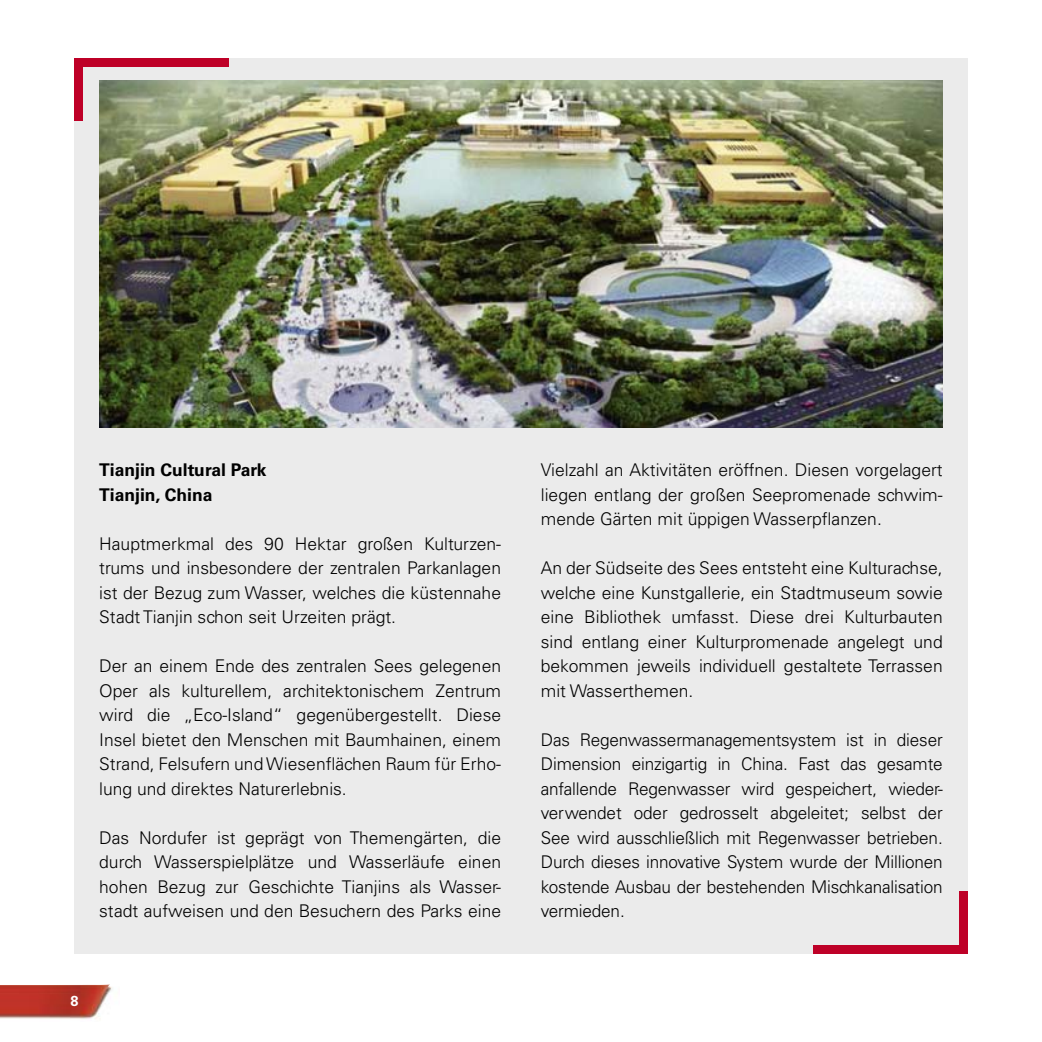
<style>
.page{position:relative;width:1042px;height:1042px;background:#fff}
.page>*{position:absolute;margin:0;border:0;box-sizing:border-box;transform-origin:0 0}
.t1{font:300 17.5px/24.5px "Univers LT";color:#000;text-align:justify}
.t2{font:700 17.5px/24.5px "Univers LT";color:#000}
.t3{font:700 14.35px "Univers LT";color:#fff}
</style>
<div class="page">
<div style="left:74px;top:58px;width:893px;height:896px;background:#ebebeb"></div>
<div style="left:959px;top:891px;width:8px;height:63px;background:#be0027"></div>
<div style="left:813px;top:945px;width:154px;height:9px;background:#be0027"></div>
<img style="left:99px;top:81px;width:844px;height:346px">
<div style="left:74px;top:58px;width:9px;height:62px;background:#be0027"></div>
<div style="left:74px;top:58px;width:155px;height:9px;background:#be0027"></div>
<img style="left:0;top:984px;width:112px;height:35px">
<p class="t2" style="left:99px;top:458px;width:169px">Tianjin Cultural Park<br>Tianjin, China</p>
<p class="t1" style="left:99px;top:531px;width:403px">Hauptmerkmal des 90 Hektar großen Kultur zen - trums und insbesondere der zentralen Parkanlagen ist der Bezug zum Wasser, welches die küstennahe Stadt Tianjin schon seit Urzeiten prägt.</p>
<p class="t1" style="left:99px;top:654px;width:403px">Der an einem Ende des zentralen Sees gelegenen Oper als kulturellem, architektonischem Zentrum wird die „Eco-Island“ gegenübergestellt. Diese Insel bietet den Menschen mit Baumhainen, einem Strand, Felsufern und Wiesenflächen Raum für Erho&shy;lung und direktes Naturerlebnis.</p>
<p class="t1" style="left:99px;top:825px;width:403px">Das Nordufer ist geprägt von Themengärten, die durch Wasserspielplätze und Wasserläufe einen hohen Bezug zur Geschichte Tianjins als Wasser&shy;stadt aufweisen und den Besuchern des Parks eine</p>
<p class="t3" style="left:70px;top:992px;width:10px">8</p>
<p class="t1" style="left:541px;top:458px;width:403px">Vielzahl an Aktivitäten eröffnen. Diesen vorgelagert liegen entlang der großen Seepromenade schwim&shy;mende Gärten mit üppigen Wasserpflanzen.</p>
<p class="t1" style="left:541px;top:556px;width:403px">An der Südseite des Sees entsteht eine Kultur achse, welche eine Kunstgallerie, ein Stadtmuseum sowie eine Bibliothek umfasst. Diese drei Kulturbauten sind entlang einer Kulturpromenade angelegt und bekommen jeweils individuell gestaltete Terrassen mit Wasserthemen.</p>
<p class="t1" style="left:541px;top:727px;width:403px">Das Regenwassermanagementsystem ist in dieser Dimension einzigartig in China. Fast das gesamte anfallende Regenwasser wird gespeichert, wieder&shy;verwendet oder gedrosselt abgeleitet; selbst der See wird ausschließlich mit Regenwasser betrieben.<br>Durch dieses innovative System wurde der Millionen kostende Ausbau der bestehenden Mischkanalisation vermieden.</p>
</div>
